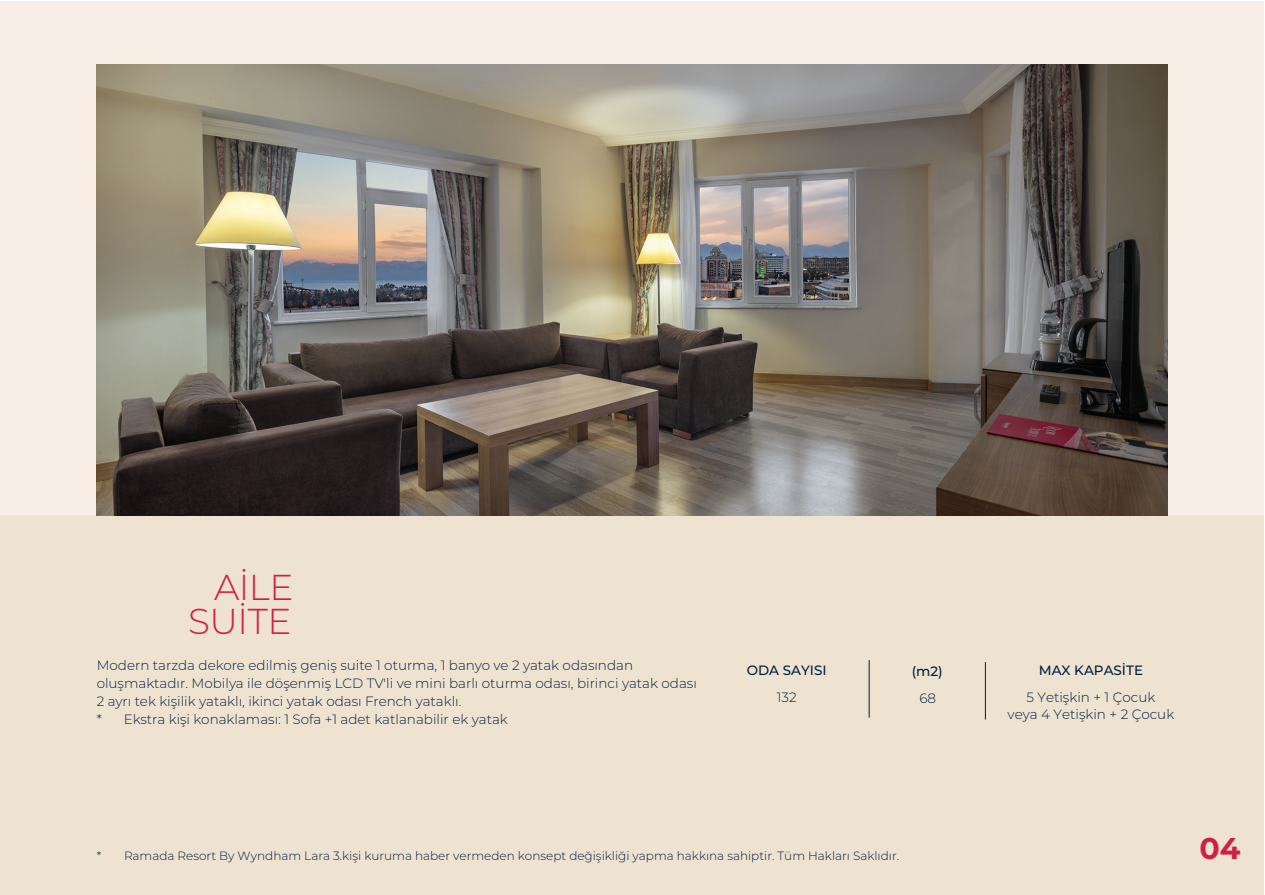
<style>
.page{position:relative;width:1265px;height:895px;background:#fff}
.page>*{position:absolute;margin:0;border:0;box-sizing:border-box;transform-origin:0 0}
.t1{font:300 36px/34px "Montserrat";letter-spacing:-.015em;color:#d11e46;text-align:right}
.t2{font:700 30px "Montserrat";color:#d01f46}
.t3{font:300 13.5px/18px "Montserrat";color:#071e3f}
.t4{font:300 13.5px/16.2px "Montserrat";color:#011e41;text-align:center}
.t5{font:500 13.5px "Montserrat";color:#011e41}
.t6{font:300 12px "Montserrat";color:#011e41}
</style>
<div class="page">
<div style="left:1px;top:1px;width:1263px;height:893px;background:#f8eee5"></div>
<div style="left:1px;top:515px;width:1263px;height:379px;background:#eee2d0"></div>
<img style="left:97px;top:65px;width:1069px;height:450px">
<hr style="left:985px;top:662px;width:1px;height:57px;background:#011e41">
<hr style="left:868px;top:660px;width:1px;height:57px;background:#011e41">
<h1 class="t1" style="left:188px;top:569px;width:107px">AİLE<br>SUİTE</h1>
<p class="t3" style="left:97px;top:655px;width:601px">Modern tarzda dekore edilmiş geniş suite 1 oturma, 1 banyo ve 2 yatak odasından oluşmaktadır. Mobilya ile döşenmiş LCD TV'li ve mini barlı oturma odası, birinci yatak odası 2 ayrı tek kişilik yataklı, ikinci yatak odası French yataklı.<br>* Ekstra kişi konaklaması: 1 Sofa +1 adet katlanabilir ek yatak</p>
<p class="t5" style="left:746px;top:661px;width:81px">ODA SAYISI</p>
<p class="t4" style="left:776px;top:689px;width:21px">132</p>
<p class="t5" style="left:911px;top:661px;width:33px">(m2)</p>
<p class="t4" style="left:919px;top:689px;width:18px">68</p>
<p class="t6" style="left:97px;top:847px;width:803px">* Ramada Resort By Wyndham Lara 3.kişi kuruma haber vermeden konsept değişikliği yapma hakkına sahiptir. Tüm Hakları Saklıdır.</p>
<p class="t5" style="left:1038px;top:661px;width:106px">MAX KAPASİTE</p>
<p class="t4" style="left:1007px;top:689px;width:168px">5 Yetişkin + 1 Çocuk<br>veya 4 Yetişkin + 2 Çocuk</p>
<h2 class="t2" style="left:1199px;top:826px;width:42px">04</h2>
</div>
